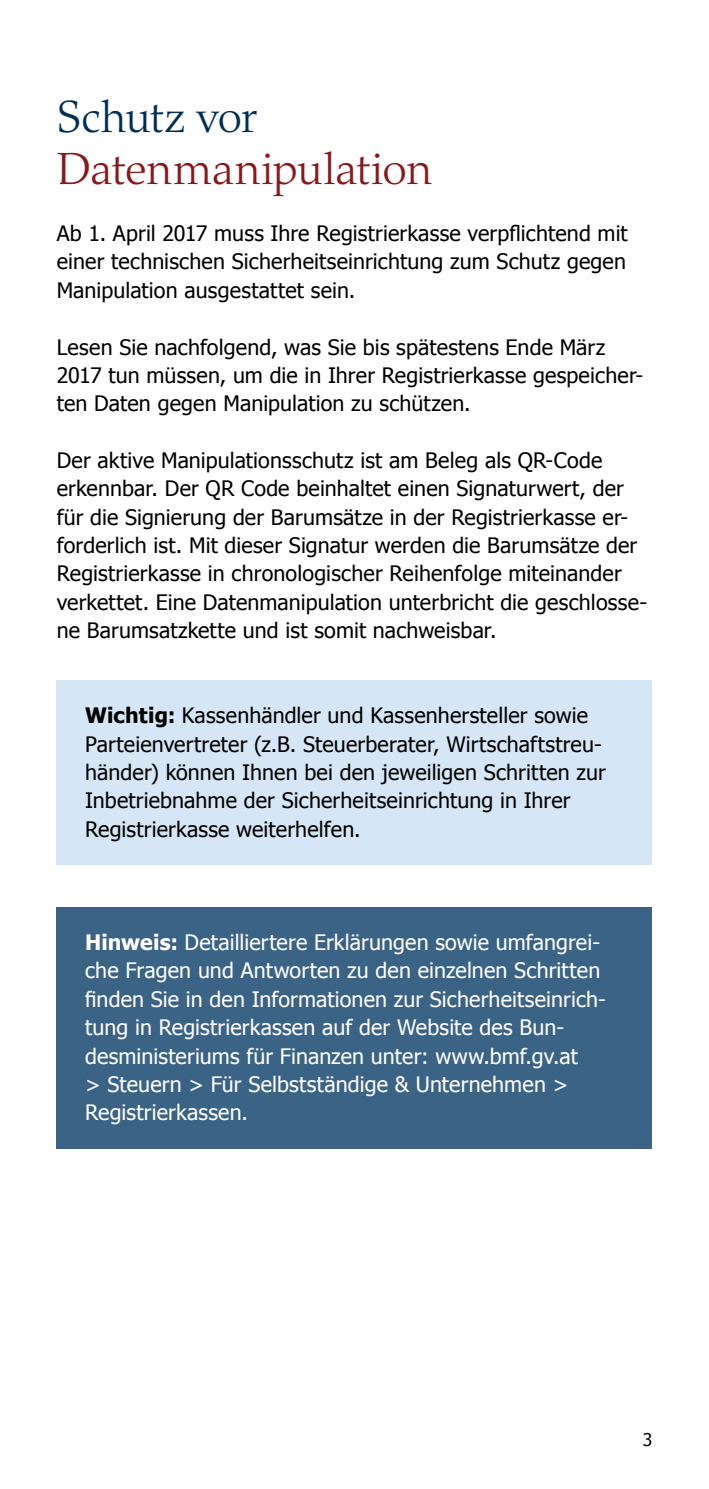
<style>
.page{position:relative;width:709px;height:1489px;background:#fff}
.page>*{position:absolute;margin:0;border:0;box-sizing:border-box;transform-origin:0 0}
.t1{font:300 45px "Palatino LT Pro";letter-spacing:-.01em;color:#86181e}
.t2{font:300 45px "Palatino LT Pro";letter-spacing:-.01em;color:#002e52}
.t3{font:21.25px/28.2px "Tahoma";letter-spacing:.005em;color:#000}
.t4{font:21.25px/28.2px "Tahoma";letter-spacing:.005em;color:#fff}
.t5{font:17.5px "Tahoma";color:#000}
.s1{font-weight:700}
</style>
<div class="page">
<div style="left:57px;top:907px;width:595px;height:241px;background:#3b6385"></div>
<div style="left:57px;top:680px;width:595px;height:185px;background:#d5e7f6"></div>
<h1 class="t2" style="left:57px;top:90px;width:202px">Schutz vor</h1>
<h1 class="t1" style="left:57px;top:142px;width:377px">Datenmanipulation</h1>
<p class="t3" style="left:57px;top:218px;width:572px;text-align:justify">Ab 1. April 2017 muss Ihre Registrierkasse verpflichtend mit einer technischen Sicherheitseinrichtung zum Schutz gegen Manipulation ausgestattet sein.</p>
<p class="t3" style="left:57px;top:332px;width:588px">Lesen Sie nachfolgend, was Sie bis spätestens Ende März<br>2017 tun müssen, um die in Ihrer Registrierkasse gespeicher&shy;ten Daten gegen Manipulation zu schützen.</p>
<p class="t3" style="left:57px;top:445px;width:592px">Der aktive Manipulationsschutz ist am Beleg als QR-Code erkennbar. Der QR Code beinhaltet einen Signaturwert, der für die Signierung der Barumsätze in der Registrierkasse er&shy;forderlich ist. Mit dieser Signatur werden die Barumsätze der Registrierkasse in chronologischer Reihenfolge miteinander verkettet. Eine Datenmanipulation unterbricht die geschlosse&shy;ne Barumsatzkette und ist somit nachweisbar.</p>
<p class="t3" style="left:85px;top:700px;width:522px"><span class="s1">Wichtig:</span> Kassenhändler und Kassenhersteller sowie Parteienvertreter (z.B. Steuerberater, Wirtschaftstreu&shy;händer) können Ihnen bei den jeweiligen Schritten zur Inbetriebnahme der Sicherheitseinrichtung in Ihrer Registrierkasse weiterhelfen.</p>
<p class="t4" style="left:85px;top:927px;width:522px"><span class="s1">Hinweis:</span> Detailliertere Erklärungen sowie umfangrei&shy;che Fragen und Antworten zu den einzelnen Schritten finden Sie in den Informationen zur Sicherheitseinrich&shy;tung in Registrierkassen auf der Website des Bun&shy;desministeriums für Finanzen unter: www.bmf.gv.at<br>&gt; Steuern &gt; Für Selbstständige &amp; Unternehmen &gt; Registrierkassen.</p>
<p class="t5" style="left:642px;top:1427px;width:11px">3</p>
</div>
